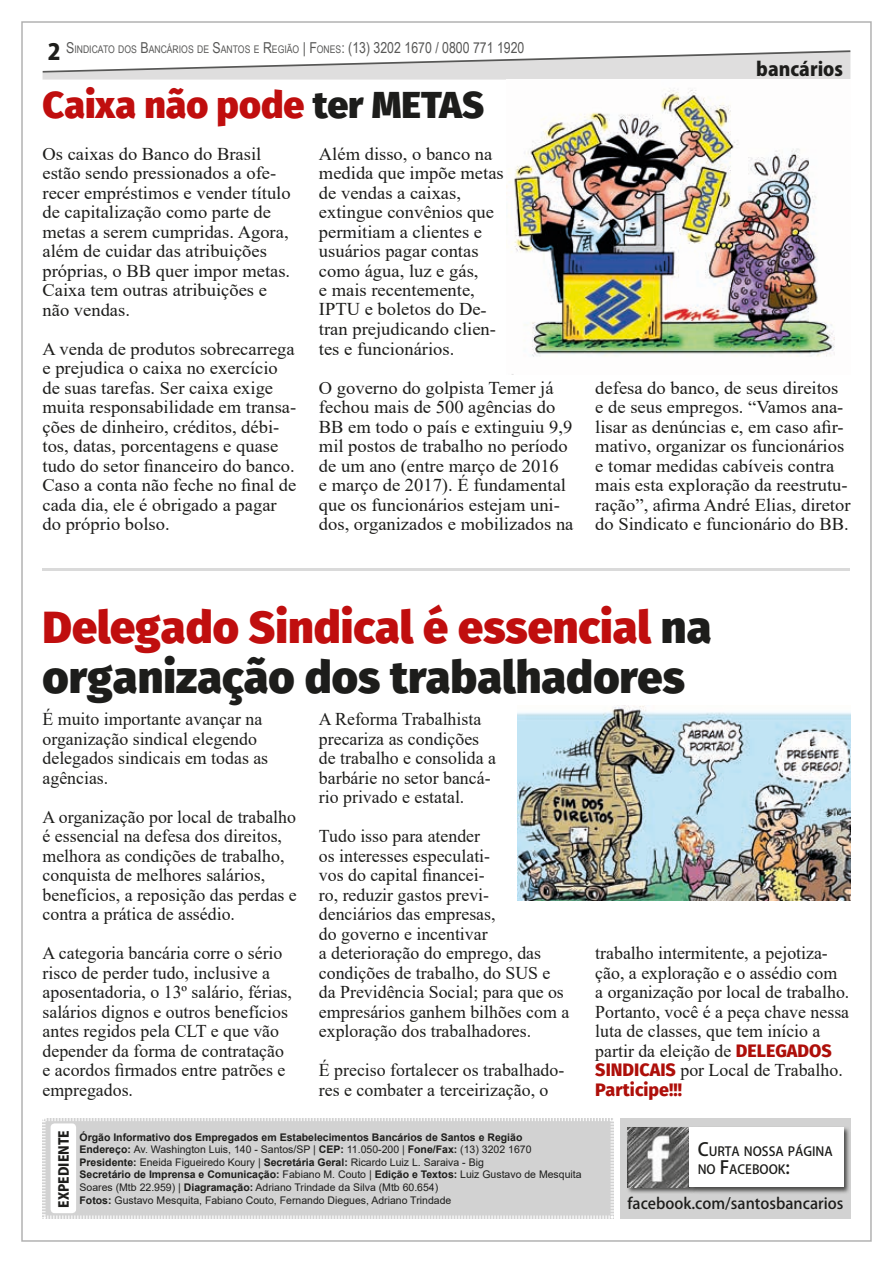
<style>
.page{position:relative;width:893px;height:1263px;background:#fff}
.page>*{position:absolute;margin:0;border:0;box-sizing:border-box;transform-origin:0 0}
.t1{font:800 45px/49.5px "Fira Sans";color:#1d1d1b}
.t2{font:800 37.5px "Fira Sans";color:#c00e0e}
.t3{font:800 22.2px "Koz Go Pro";color:#1d1d1b}
.t4{font:800 19.05px "Koz Go Pro";color:#1d1d1b}
.t5{font:18px/19.5px "Times New Roman";color:#1d1d1b}
.t6{font:800 18px "Fira Sans";color:#ae0f0a}
.t7{font:500 15.3px "Koz Go Pro";color:#1d1d1b}
.t8{font:800 13.5px "Koz Go Pro";color:#1d1d1b}
.t9{font:500 12.6px/18px "Koz Go Pro";color:#1d1d1b}
.t10{font:10.5px/12.6px "Arial";color:#1d1d1b}
.t11{font:10.5px "Arial Narrow";color:#575756}
.s1{font-size:15px}
.s2{color:#1d1d1b}
.s3{color:#c00e0e}
.s4{font-weight:700}
.s5{font-family:"Fira Sans";font-weight:800;color:#ae0f0a}
.s6{font-size:18px}
</style>
<div class="page">
<svg style="left:42px;top:50px;width:809px;height:30px"></svg>
<div style="left:42px;top:1118px;width:572px;height:101px;background:#d2d2d2"></div>
<div style="left:620px;top:1118px;width:230px;height:100px;background:#d2d2d2"></div>
<div style="left:51px;top:1123px;width:25px;height:90px;background:#fff;border-radius:4px"></div>
<div style="left:626px;top:1126px;width:70px;height:68px;background:#1d1d1b;opacity:.75"></div>
<img style="left:627px;top:1127px;width:61px;height:60px">
<div style="left:688px;top:1126px;width:162px;height:68px;background:#1d1d1b;opacity:.75"></div>
<div style="left:689px;top:1127px;width:154px;height:60px;background:#fff"></div>
<hr style="left:43px;top:568px;width:807px;height:2px;background:#dadada">
<img style="left:517px;top:706px;width:333px;height:195px">
<img style="left:506px;top:89px;width:329px;height:268px">
<p class="t11" style="left:66px;top:42px;width:460px"><span class="s1">S</span>INDICATO DOS <span class="s1">B</span>ANCÁRIOS DE <span class="s1">S</span>ANTOS E <span class="s1">R</span>EGIÃO <span class="s1">| F</span>ONES<span class="s1">: (13) 3202 1670 / 0800 771 1920</span></p>
<p class="t3" style="left:48px;top:38px;width:14px">2</p>
<h2 class="t2" style="left:43px;top:71px;width:443px">Caixa não pode <span class="s2">ter METAS</span></h2>
<p class="t4" style="left:756px;top:56px;width:88px">bancários</p>
<p class="t5" style="left:43px;top:143px;width:250px">Os caixas do Banco do Brasil estão sendo pressionados a ofe&shy;recer empréstimos e vender título de capitalização como parte de metas a serem cumpridas. Agora, além de cuidar das atribuições próprias, o BB quer impor metas.<br>Caixa tem outras atribuições e não vendas.</p>
<p class="t5" style="left:43px;top:338px;width:255px">A venda de produtos sobrecarrega e prejudica o caixa no exercício de suas tarefas. Ser caixa exige muita responsabilidade em transa&shy;ções de dinheiro, créditos, débi&shy;tos, datas, porcentagens e quase tudo do setor financeiro do banco.<br>Caso a conta não feche no final de cada dia, ele é obrigado a pagar do próprio bolso.</p>
<p class="t5" style="left:319px;top:143px;width:186px">Além disso, o banco na medida que impõe metas de vendas a caixas, extingue convênios que permitiam a clientes e usuários pagar contas como água, luz e gás,<br>e mais recentemente,<br>IPTU e boletos do De&shy;tran prejudicando clien&shy;tes e funcionários.</p>
<p class="t5" style="left:319px;top:377px;width:256px">O governo do golpista Temer já fechou mais de 500 agências do<br>BB em todo o país e extinguiu 9,9 mil postos de trabalho no período de um ano (entre março de 2016<br>e março de 2017). É fundamental que os funcionários estejam uni&shy;dos, organizados e mobilizados na</p>
<p class="t5" style="left:595px;top:377px;width:257px">defesa do banco, de seus direitos e de seus empregos. “Vamos ana&shy;lisar as denúncias e, em caso afir&shy;mativo, organizar os funcionários e tomar medidas cabíveis contra mais esta exploração da reestrutu&shy;ração”, afirma André Elias, diretor do Sindicato e funcionário do BB.</p>
<h1 class="t1" style="left:43px;top:599px;width:670px"><span class="s3">Delegado Sindical é essencial</span> na organização dos trabalhadores</h1>
<p class="t5" style="left:43px;top:709px;width:227px">É muito importante avançar na organização sindical elegendo delegados sindicais em todas as agências.</p>
<p class="t5" style="left:43px;top:806px;width:256px">A organização por local de trabalho é essencial na defesa dos direitos, melhora as condições de trabalho, conquista de melhores salários, benefícios, a reposição das perdas e contra a prática de assédio.</p>
<p class="t5" style="left:43px;top:943px;width:251px">A categoria bancária corre o sério risco de perder tudo, inclusive a aposentadoria, o 13º salário, férias, salários dignos e outros benefícios antes regidos pela CLT e que vão depender da forma de contratação e acordos firmados entre patrões e empregados.</p>
<p class="t5" style="left:319px;top:709px;width:179px">A Reforma Trabalhista precariza as condições de trabalho e consolida a barbárie no setor bancá&shy;rio privado e estatal.</p>
<p class="t5" style="left:319px;top:826px;width:252px">Tudo isso para atender<br>os interesses especulati-<br>vos do capital financei-<br>ro, reduzir gastos previ-<br>denciários das empresas,<br>do governo e incentivar<br>a deterioração do emprego, das condições de trabalho, do SUS e da Previdência Social; para que os empresários ganhem bilhões com a exploração dos trabalhadores.</p>
<p class="t5" style="left:319px;top:1060px;width:247px">É preciso fortalecer os trabalhado&shy;res e combater a terceirização, o</p>
<p class="t8" style="left:55px;top:1207px;width:79px;rotate:-90deg">EXPEDIENTE</p>
<p class="t10" style="left:80px;top:1130px;width:504px"><span class="s4">Órgão Informativo dos Empregados em Estabelecimentos Bancários de Santos e Região<br>Endereço:</span> Av. Washington Luis, 140 - Santos/SP | <span class="s4">CEP:</span> 11.050-200 | <span class="s4">Fone/Fax:</span> (13) 3202 1670<br><span class="s4">Presidente:</span> Eneida Figueiredo Koury | <span class="s4">Secretária Geral:</span> Ricardo Luiz L. Saraiva - Big<br><span class="s4">Secretário de Imprensa e Comunicação:</span> Fabiano M. Couto | <span class="s4">Edição e Textos:</span> Luiz Gustavo de Mesquita Soares (Mtb 22.959) | <span class="s4">Diagramação:</span> Adriano Trindade da Silva (Mtb 60.654)<br><span class="s4">Fotos:</span> Gustavo Mesquita, Fabiano Couto, Fernando Diegues, Adriano Trindade</p>
<p class="t5" style="left:595px;top:943px;width:256px">trabalho intermitente, a pejotiza&shy;ção, a exploração e o assédio com a organização por local de trabalho.<br>Portanto, você é a peça chave nessa luta de classes, que tem início a partir da eleição de <span class="s5">DELEGADOS SINDICAIS</span> por Local de Trabalho.</p>
<p class="t6" style="left:595px;top:1074px;width:88px">Participe!!!</p>
<p class="t9" style="left:698px;top:1143px;width:137px"><span class="s6">C</span>URTA NOSSA PÁGINA<br>NO <span class="s6">F</span>ACEBOOK<span class="s6">:</span></p>
<p class="t7" style="left:627px;top:1193px;width:217px">facebook.com/santosbancarios</p>
</div>
